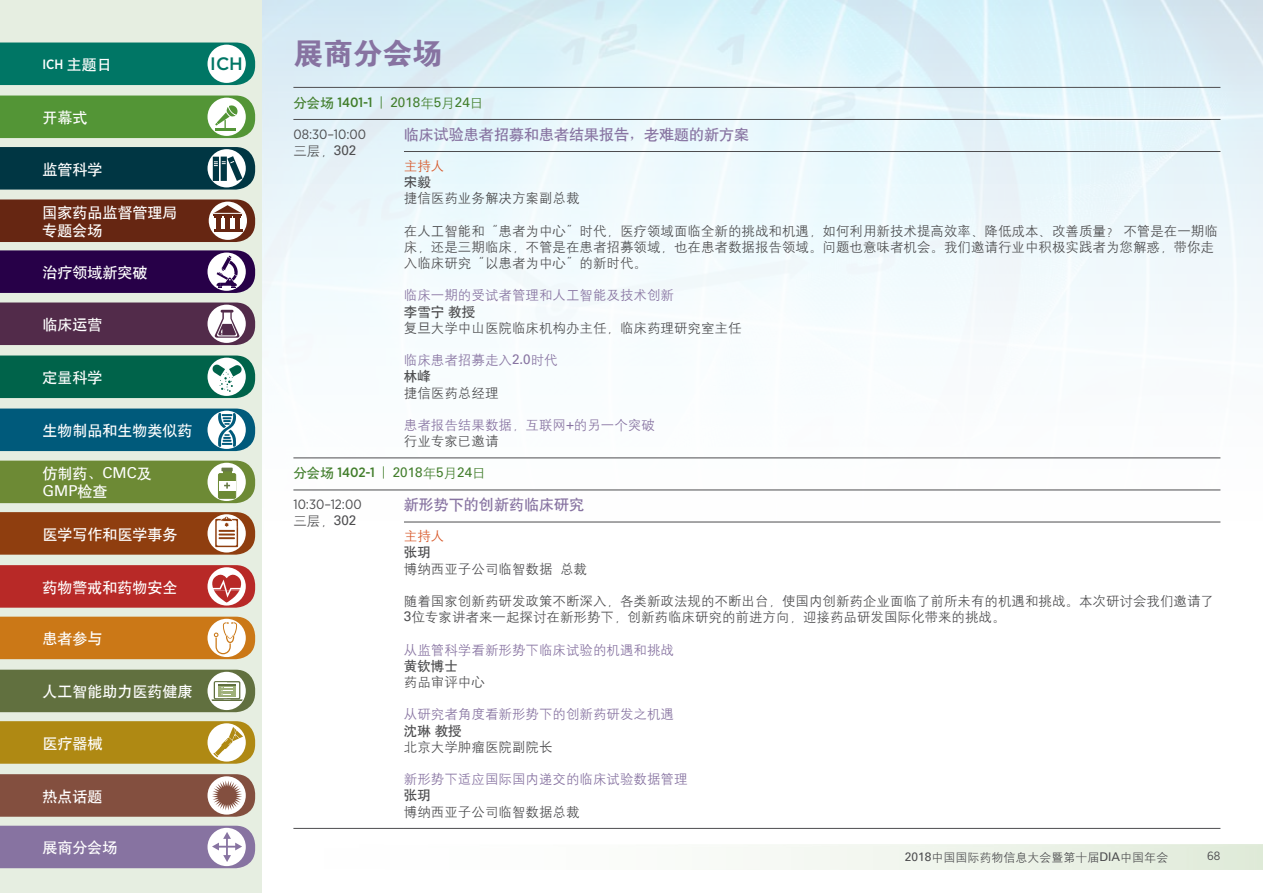
<style>
.page{position:relative;width:1263px;height:893px;background:#fff}
.page>*{position:absolute;margin:0;border:0;box-sizing:border-box;transform-origin:0 0}
.t1{font:30px "FZDHTK GBK1 0";letter-spacing:-.01em;color:#8773a1}
.t2{font:500 18px "Gotham";color:#007665}
.t3{font:15px/18px "H Yb 1 gj";color:#fff}
.t4{font:15px "H Yb 1 gj";color:#8773a1}
.t5{font:15px "Univers";color:#fff}
.t6{font:13.5px/16.2px "H Yg 2 gj";color:#4d4d4f}
.t7{font:13.5px/16.2px "H Yg 2 gj";color:#8773a1}
.t8{font:13.5px "Univers";color:#427e2c}
.t9{font:13.5px "Gotham Narrow";color:#4d4d4f}
.t10{font:13.5px "H Yb 1 gj";color:#4d4d4f}
.t11{font:500 13.5px "Gotham Narrow";color:#fff}
.t12{font:13.5px "H Yg 2 gj";color:#d75627}
.t13{font:12px "H Yg 2 gj";color:#4d4d4f}
.t14{font:12px "Gotham Narrow";color:#4d4d4f}
.s1{font-family:"H Yb 1 gj";font-weight:400;font-size:15px}
.s2{font-family:"Sim Sun"}
.s3{font-family:"Univers"}
.s4{font-family:"H Yb 1 gj"}
.s5{font-family:"Gotham Narrow";font-weight:500}
.s6{font-family:"Gotham Narrow"}
.s7{font-family:"H Yg 2 gj"}
.s8{color:#4d4d4f}
</style>
<div class="page">
<div style="left:0;top:0;width:262px;height:893px;background:#e6eee1"></div>
<div style="left:0;top:43px;width:255px;height:42px;background:#007665"></div>
<svg style="left:0;top:302px;width:255px;height:43px;background:#63405b"></svg>
<svg style="left:0;top:356px;width:255px;height:42px;background:#19725b"></svg>
<svg style="left:0;top:409px;width:255px;height:42px;background:#166886"></svg>
<svg style="left:0;top:461px;width:255px;height:42px;background:#799346"></svg>
<svg style="left:0;top:512px;width:255px;height:43px;background:#9a5127"></svg>
<svg style="left:0;top:565px;width:255px;height:43px;background:#bd3a38"></svg>
<svg style="left:0;top:617px;width:255px;height:42px;background:#d0862f"></svg>
<svg style="left:0;top:670px;width:255px;height:42px;background:#6f7d50"></svg>
<svg style="left:0;top:721px;width:255px;height:43px;background:#b7952c"></svg>
<svg style="left:0;top:774px;width:255px;height:43px;background:#8d5e4f"></svg>
<svg style="left:0;top:826px;width:255px;height:42px;background:#917fa9"></svg>
<div style="left:207px;top:45px;width:39px;height:38px;background:#fff;border-radius:50%"></div>
<svg style="left:0;top:147px;width:255px;height:43px;background:#164753"></svg>
<svg style="left:0;top:250px;width:255px;height:43px;background:#3d1a5a"></svg>
<div style="left:236px;top:844px;width:1027px;height:26px;background:linear-gradient(to right,#fffcff,#e7f0e0)"></div>
<svg style="left:0;top:96px;width:255px;height:42px;background:#649f49"></svg>
<svg style="left:0;top:199px;width:255px;height:43px;background:#723825"></svg>
<hr style="left:293px;top:87px;width:111px;height:1px;background:#4d4d4f">
<hr style="left:404px;top:87px;width:816px;height:1px;background:#4d4d4f">
<hr style="left:293px;top:119px;width:111px;height:1px;background:#4d4d4f">
<hr style="left:404px;top:119px;width:816px;height:1px;background:#4d4d4f">
<hr style="left:404px;top:151px;width:816px;height:1px;background:#4d4d4f">
<hr style="left:293px;top:458px;width:111px;height:1px;background:#4d4d4f">
<hr style="left:404px;top:458px;width:816px;height:1px;background:#4d4d4f">
<hr style="left:293px;top:490px;width:111px;height:1px;background:#4d4d4f">
<hr style="left:404px;top:490px;width:816px;height:1px;background:#4d4d4f">
<hr style="left:404px;top:522px;width:816px;height:1px;background:#4d4d4f">
<hr style="left:293px;top:828px;width:111px;height:1px;background:#4d4d4f">
<hr style="left:404px;top:828px;width:816px;height:1px;background:#4d4d4f">
<p class="t11" style="left:43px;top:56px;width:71px">ICH <span class="s1">主题日</span></p>
<p class="t3" style="left:43px;top:109px;width:46px">开幕式</p>
<p class="t3" style="left:43px;top:160px;width:61px">监管科学</p>
<p class="t3" style="left:43px;top:204px;width:136px">国家药品监督管理局专题会场</p>
<p class="t3" style="left:43px;top:264px;width:106px">治疗领域新突破</p>
<p class="t3" style="left:43px;top:316px;width:61px">临床运营</p>
<p class="t3" style="left:43px;top:369px;width:61px">定量科学</p>
<p class="t3" style="left:43px;top:422px;width:151px">生物制品和生物类似药</p>
<p class="t3" style="left:43px;top:465px;width:111px">仿制药<span class="s2">、</span><span class="s3">CMC</span>及</p>
<p class="t5" style="left:43px;top:482px;width:66px">GMP<span class="s4">检查</span></p>
<p class="t3" style="left:43px;top:525px;width:136px">医学写作和医学事务</p>
<p class="t3" style="left:43px;top:578px;width:136px">药物警戒和药物安全</p>
<p class="t3" style="left:43px;top:630px;width:61px">患者参与</p>
<p class="t3" style="left:43px;top:683px;width:151px">人工智能助力医药健康</p>
<p class="t3" style="left:43px;top:734px;width:61px">医疗器械</p>
<p class="t3" style="left:43px;top:787px;width:61px">热点话题</p>
<p class="t3" style="left:43px;top:839px;width:76px">展商分会场</p>
<h2 class="t2" style="left:210px;top:52px;width:34px">ICH</h2>
<h1 class="t1" style="left:293px;top:37px;width:150px">展商分会场</h1>
<p class="t8" style="left:293px;top:94px;width:191px"><span class="s4">分会场</span> <span class="s5">1401-1</span> <span class="s6">|</span> 2018<span class="s7">年</span>5<span class="s7">月</span>24<span class="s7">日</span></p>
<p class="t9" style="left:293px;top:126px;width:74px">08:30–10:00</p>
<p class="t6" style="left:293px;top:143px;width:65px">三层，<span class="s3">302</span></p>
<p class="t4" style="left:404px;top:127px;width:346px">临床试验患者招募和患者结果报告<span class="s2">，</span>老难题的新方案</p>
<p class="t12" style="left:404px;top:159px;width:42px">主持人</p>
<p class="t10" style="left:404px;top:175px;width:28px">宋毅</p>
<p class="t6" style="left:404px;top:190px;width:177px">捷信医药业务解决方案副总裁</p>
<p class="t6" style="left:404px;top:222px;width:815px">在人工智能和“患者为中心”时代，医疗领域面临全新的挑战和机遇，如何利用新技术提高效率、降低成本、改善质量？不管是在一期临床，还是三期临床，不管是在患者招募领域，也在患者数据报告领域。问题也意味者机会。我们邀请行业中积极实践者为您解惑，带你走入临床研究“以患者为中心”的新时代。</p>
<p class="t7" style="left:404px;top:287px;width:271px">临床一期的受试者管理和人工智能及技术创新</p>
<p class="t10" style="left:404px;top:305px;width:73px">李雪宁教授</p>
<p class="t6" style="left:404px;top:320px;width:339px">复旦大学中山医院临床机构办主任，临床药理研究室主任</p>
<p class="t7" style="left:404px;top:352px;width:155px">临床患者招募走入<span class="s3">2.0</span>时代</p>
<p class="t10" style="left:404px;top:370px;width:28px">林峰</p>
<p class="t6" style="left:404px;top:384px;width:96px">捷信医药总经理</p>
<p class="t7" style="left:404px;top:417px;width:252px">患者报告结果数据，互联网<span class="s3">+</span>的另一个突破<span class="s8">行业专家已邀请</span></p>
<p class="t8" style="left:293px;top:464px;width:194px"><span class="s4">分会场</span> <span class="s5">1402-1</span> <span class="s6">|</span> 2018<span class="s7">年</span>5<span class="s7">月</span>24<span class="s7">日</span></p>
<p class="t9" style="left:293px;top:496px;width:70px">10:30–12:00</p>
<p class="t6" style="left:293px;top:513px;width:65px">三层，<span class="s3">302</span></p>
<p class="t4" style="left:404px;top:497px;width:181px">新形势下的创新药临床研究</p>
<p class="t12" style="left:404px;top:529px;width:42px">主持人</p>
<p class="t10" style="left:404px;top:546px;width:28px">张玥</p>
<p class="t6" style="left:404px;top:560px;width:185px">博纳西亚子公司临智数据 总裁</p>
<p class="t6" style="left:404px;top:593px;width:811px">随着国家创新药研发政策不断深入，各类新政法规的不断出台，使国内创新药企业面临了前所未有的机遇和挑战。本次研讨会我们邀请了<br><span class="s3">3</span>位专家讲者来一起探讨在新形势下，创新药临床研究的前进方向，迎接药品研发国际化带来的挑战。</p>
<p class="t7" style="left:404px;top:641px;width:271px">从监管科学看新形势下临床试验的机遇和挑战</p>
<p class="t10" style="left:404px;top:659px;width:55px">黄钦博士</p>
<p class="t6" style="left:404px;top:674px;width:82px">药品审评中心</p>
<p class="t7" style="left:404px;top:706px;width:271px">从研究者角度看新形势下的创新药研发之机遇</p>
<p class="t10" style="left:404px;top:724px;width:59px">沈琳教授</p>
<p class="t6" style="left:404px;top:739px;width:150px">北京大学肿瘤医院副院长</p>
<p class="t7" style="left:404px;top:771px;width:285px">新形势下适应国际国内递交的临床试验数据管理</p>
<p class="t10" style="left:404px;top:789px;width:28px">张玥</p>
<p class="t6" style="left:404px;top:803px;width:177px">博纳西亚子公司临智数据总裁</p>
<p class="t13" style="left:905px;top:851px;width:265px"><span class="s3">2018</span>中国国际药物信息大会暨第十届<span class="s3">DIA</span>中国年会</p>
<p class="t14" style="left:1207px;top:848px;width:15px">68</p>
</div>
